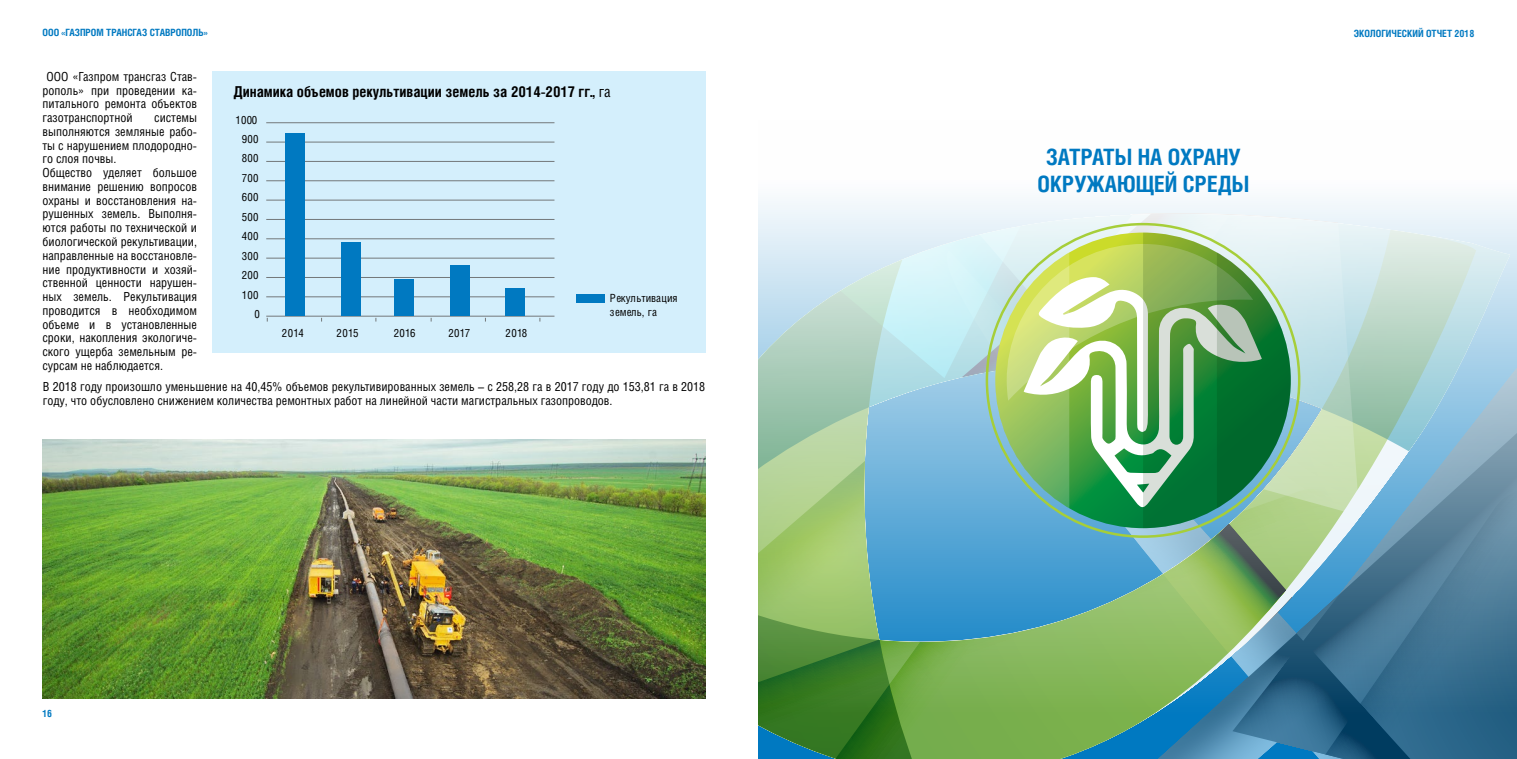
<style>
.page{position:relative;width:1517px;height:759px;background:#fff}
.page>*{position:absolute;margin:0;border:0;box-sizing:border-box;transform-origin:0 0}
.t1{font:700 22.5px/27px "Helios Cond";color:#0079c1;text-align:center}
.t2{font:700 15px "Helios Cond";color:#000}
.t3{font:12.5px/13.8px "Helios Cond";color:#000}
.t4{font:11.25px "Helios Cond";letter-spacing:.03em;color:#000}
.t5{font:11.25px/13.8px "Helios Cond";color:#000}
.t6{font:700 10px "Helios Cond";color:#0079c1}
.s1{font-weight:400}
</style>
<div class="page">
<div style="left:772px;top:199px;width:745px;height:51px;background:#f1f7fb"></div>
<svg style="left:758px;top:213px;width:752px;height:545px;background:#87adbb"></svg>
<svg style="left:783px;top:213px;width:556px;height:275px;background:#bddddd"></svg>
<svg style="left:758px;top:488px;width:602px;height:270px;background:#64a185"></svg>
<div style="left:212px;top:71px;width:493px;height:281px;background:#d4effc"></div>
<hr style="left:266px;top:122px;width:288px;height:1px;background:#73787a">
<hr style="left:266px;top:142px;width:288px;height:1px;background:#73787a">
<hr style="left:266px;top:161px;width:288px;height:1px;background:#73787a">
<hr style="left:266px;top:180px;width:288px;height:1px;background:#73787a">
<hr style="left:266px;top:200px;width:288px;height:1px;background:#73787a">
<hr style="left:266px;top:219px;width:288px;height:1px;background:#73787a">
<hr style="left:266px;top:238px;width:288px;height:1px;background:#73787a">
<hr style="left:266px;top:258px;width:288px;height:1px;background:#73787a">
<hr style="left:266px;top:277px;width:288px;height:1px;background:#73787a">
<hr style="left:266px;top:296px;width:288px;height:1px;background:#73787a">
<hr style="left:266px;top:316px;width:288px;height:1px;background:#73787a">
<div style="left:285px;top:133px;width:20px;height:182px;background:#0079c1"></div>
<div style="left:341px;top:242px;width:20px;height:73px;background:#0079c1"></div>
<div style="left:394px;top:279px;width:20px;height:36px;background:#0079c1"></div>
<div style="left:505px;top:288px;width:19px;height:27px;background:#0079c1"></div>
<div style="left:450px;top:265px;width:20px;height:50px;background:#0079c1"></div>
<div style="left:576px;top:294px;width:28px;height:8px;background:#0079c1"></div>
<svg style="left:995px;top:232px;width:295px;height:296px;background:#85b984"></svg>
<img style="left:43px;top:439px;width:662px;height:259px">
<p class="t6" style="left:43px;top:27px;width:166px">ООО «ГАЗПРОМ ТРАНСГАЗ СТАВРОПОЛЬ»</p>
<p class="t3" style="left:43px;top:69px;width:156px;text-align:justify;text-indent:4px">ООО «Газпром трансгаз Став&shy;рополь» при проведении ка&shy;питального ремонта объектов газотранспортной</p>
<p class="t2" style="left:233px;top:83px;width:379px">Динамика объемов рекультивации земель за 2014-2017 гг., <span class="s1">га</span></p>
<p class="t3" style="left:43px;top:110px;width:156px;text-indent:112px">системы выполняются земляные рабо&shy;ты с нарушением плодородно&shy;го слоя почвы.<br>Общество уделяет большое внимание решению вопросов охраны и восстановления на&shy;рушенных земель. Выполня&shy;ются работы по технической и биологической рекультивации, направленные на восстановле&shy;ние продуктивности и хозяй&shy;ственной ценности нарушен&shy;ных земель. Рекультивация проводится в необходимом объеме и в установленные сроки, накопления экологиче&shy;ского ущерба земельным ре&shy;сурсам не наблюдается.</p>
<p class="t3" style="left:43px;top:379px;width:664px">В 2018 году произошло уменьшение на 40,45% объемов рекультивированных земель – с 258,28 га в 2017 году до 153,81 га в 2018 году, что обусловлено снижением количества ремонтных работ на линейной части магистральных газопроводов.</p>
<p class="t4" style="left:235px;top:113px;width:23px">1000</p>
<p class="t4" style="left:242px;top:132px;width:18px">900</p>
<p class="t4" style="left:242px;top:152px;width:18px">800</p>
<p class="t4" style="left:242px;top:171px;width:18px">700</p>
<p class="t4" style="left:242px;top:190px;width:18px">600</p>
<p class="t4" style="left:242px;top:210px;width:18px">500</p>
<p class="t4" style="left:242px;top:229px;width:18px">400</p>
<p class="t4" style="left:242px;top:249px;width:18px">300</p>
<p class="t4" style="left:242px;top:268px;width:18px">200</p>
<p class="t4" style="left:242px;top:288px;width:18px">100</p>
<p class="t5" style="left:610px;top:291px;width:69px">Рекультивация земель, га</p>
<p class="t4" style="left:254px;top:307px;width:7px">0</p>
<p class="t4" style="left:282px;top:326px;width:23px">2014</p>
<p class="t4" style="left:337px;top:326px;width:23px">2015</p>
<p class="t4" style="left:394px;top:326px;width:23px">2016</p>
<p class="t4" style="left:448px;top:326px;width:23px">2017</p>
<p class="t4" style="left:505px;top:326px;width:23px">2018</p>
<p class="t6" style="left:43px;top:707px;width:11px">16</p>
<p class="t1" style="left:1037px;top:143px;width:213px">ЗАТРАТЫ НА ОХРАНУ<br>ОКРУЖАЮЩЕЙ СРЕДЫ</p>
<p class="t6" style="left:1353px;top:27px;width:122px">ЭКОЛОГИЧЕСКИЙ ОТЧЕТ 2018</p>
</div>
